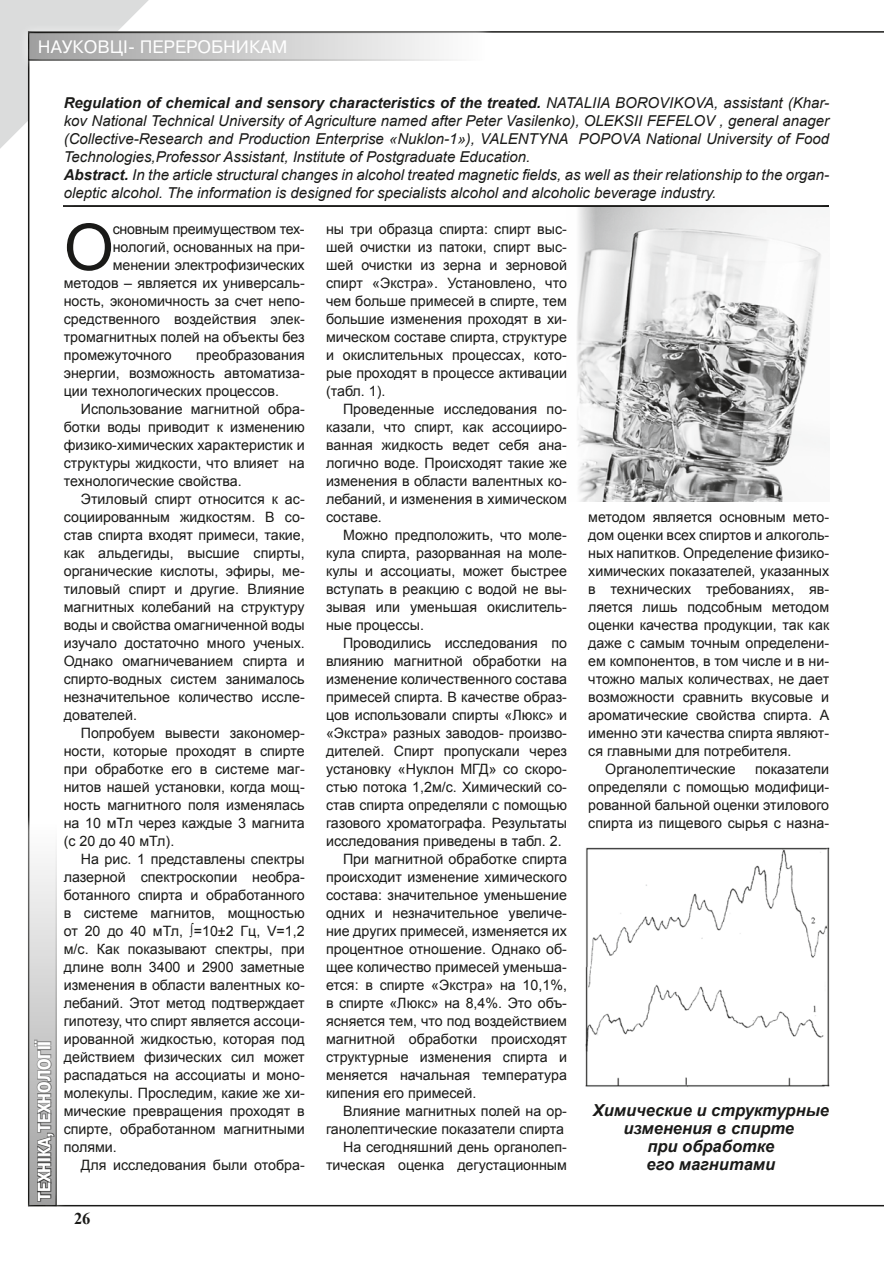
<style>
.page{position:relative;width:893px;height:1263px;background:#fff}
.page>*{position:absolute;margin:0;border:0;box-sizing:border-box;transform-origin:0 0}
.t1{font:64.5px "Arial";color:#1a1a18}
.t2{font:18px "Pragmatica C";color:#fff}
.t3{font:700 18px "Pragmatica Cond C";color:#fff}
.t4{font:italic 700 16.5px/18px "Arial";color:#1a1a18;text-align:center}
.t5{font:700 16.5px "Times New Roman";color:#1a1a18}
.t6{font:italic 15px/18px "Arial";color:#1a1a18}
.t7{font:14.25px/18px "Arial";color:#1a1a18;text-align:justify}
.t8{font:14.25px "Arial";letter-spacing:-.02em;color:#1a1a18}
.s1{font-weight:700}
</style>
<div class="page">
<svg style="left:0;top:0;width:485px;height:170px"></svg>
<div style="left:28px;top:32px;width:458px;height:30px;background:#1a1a18;opacity:.75"></div>
<div style="left:28px;top:822px;width:31px;height:385px;background:#1a1a18;opacity:.75"></div>
<hr style="left:63px;top:204px;width:768px;height:4px;background:#1a1a18;opacity:.75">
<img style="left:585px;top:847px;width:245px;height:240px">
<img style="left:577px;top:208px;width:249px;height:294px">
<p class="t2" style="left:38px;top:37px;width:251px">Науковці- переробн икам</p>
<p class="t3" style="left:34px;top:1201px;width:162px;rotate:-90deg">тЕХНІКА,ТЕХНОЛОГІЇ</p>
<p class="t6" style="left:64px;top:94px;width:767px"><span class="s1">Regulation of chemical and sensory characteristics of the treated.</span> NATALIIA BOROVIKOVA, аssistant (Khar&shy;kov National Technical University of Agriculture named after Peter Vasilenko), OLEKSII FEFELOV , general anager (Collective-Research and Production Enterprise «Nuklon-1»), VALENTYNA POPOVA National University of Food Technologies,Professor Assistant, Institute of Postgraduate Education.<br><span class="s1">Abstract.</span> In the article structural changes in alcohol treated magnetic fields, as well as their relationship to the organ&shy;oleptic alcohol. The information is designed for specialists alcohol and alcoholic beverage industry.</p>
<h1 class="t1" style="left:64px;top:205px;width:52px">О</h1>
<p class="t8" style="left:113px;top:220px;width:194px">сновным преимуществом тех-</p>
<p class="t7" style="left:326px;top:220px;width:242px">ны три образца спирта: спирт выс&shy;шей очистки из патоки, спирт выс&shy;шей очистки из зерна и зерновой спирт «Экстра». Установлено, что чем больше примесей в спирте, тем большие изменения проходят в хи&shy;мическом составе спирта, структуре и окислительных процессах, кото&shy;рые проходят в процессе активации (табл. 1).</p>
<p class="t7" style="left:326px;top:400px;width:242px;text-indent:17px">Проведенные исследования по&shy;казали, что спирт, как ассоцииро&shy;ванная жидкость ведет себя ана&shy;логично воде. Происходят такие же изменения в области валентных ко&shy;лебаний, и изменения в химическом составе.</p>
<p class="t7" style="left:326px;top:526px;width:242px;text-indent:17px">Можно предположить, что моле&shy;кула спирта, разорванная на моле&shy;кулы и ассоциаты, может быстрее вступать в реакцию с водой не вы&shy;зывая или уменьшая окислитель&shy;ные процессы.</p>
<p class="t7" style="left:343px;top:634px;width:225px">Проводились исследования по</p>
<p class="t7" style="left:326px;top:652px;width:242px">влиянию магнитной обработки на</p>
<p class="t7" style="left:326px;top:670px;width:242px">изменение количественного состава</p>
<p class="t7" style="left:326px;top:688px;width:242px">примесей спирта. В качестве образ-</p>
<p class="t7" style="left:326px;top:706px;width:242px">цов использовали спирты «Люкс» и</p>
<p class="t7" style="left:326px;top:724px;width:242px">«Экстра» разных заводов- произво-</p>
<p class="t7" style="left:326px;top:742px;width:242px">дителей. Спирт пропускали через</p>
<p class="t7" style="left:326px;top:760px;width:242px">установку «Нуклон МГД» со скоро-</p>
<p class="t7" style="left:326px;top:778px;width:242px">стью потока 1,2м/с. Химический со-</p>
<p class="t7" style="left:326px;top:796px;width:242px">став спирта определяли с помощью</p>
<p class="t7" style="left:326px;top:814px;width:242px">газового хроматографа. Результаты</p>
<p class="t7" style="left:326px;top:832px;width:237px">исследования приведены в табл. 2.</p>
<p class="t7" style="left:343px;top:850px;width:225px">При магнитной обработке спирта</p>
<p class="t7" style="left:326px;top:868px;width:242px">происходит изменение химического</p>
<p class="t7" style="left:326px;top:886px;width:242px">состава: значительное уменьшение</p>
<p class="t7" style="left:326px;top:904px;width:242px">одних и незначительное увеличе-</p>
<p class="t7" style="left:326px;top:922px;width:242px">ние других примесей, изменяется их</p>
<p class="t7" style="left:326px;top:940px;width:242px">процентное отношение. Однако об-</p>
<p class="t7" style="left:326px;top:958px;width:242px">щее количество примесей уменьша-</p>
<p class="t7" style="left:326px;top:976px;width:242px">ется: в спирте «Экстра» на 10,1%,</p>
<p class="t7" style="left:326px;top:994px;width:242px">в спирте «Люкс» на 8,4%. Это объ-</p>
<p class="t7" style="left:326px;top:1012px;width:242px">ясняется тем, что под воздействием</p>
<p class="t7" style="left:326px;top:1030px;width:242px">магнитной обработки происходят</p>
<p class="t7" style="left:326px;top:1048px;width:242px">структурные изменения спирта и</p>
<p class="t7" style="left:326px;top:1066px;width:242px">меняется начальная температура</p>
<p class="t7" style="left:326px;top:1084px;width:152px">кипения его примесей.</p>
<p class="t7" style="left:343px;top:1102px;width:225px">Влияние магнитных полей на ор-</p>
<p class="t7" style="left:326px;top:1120px;width:240px">ганолептические показатели спирта</p>
<p class="t7" style="left:343px;top:1138px;width:225px">На сегодняшний день органолеп-</p>
<p class="t7" style="left:326px;top:1156px;width:242px">тическая оценка дегустационным</p>
<p class="t7" style="left:113px;top:238px;width:194px">нологий, основанных на при-</p>
<p class="t7" style="left:113px;top:256px;width:194px">менении электрофизических</p>
<p class="t7" style="left:64px;top:274px;width:242px">методов – является их универсаль-</p>
<p class="t7" style="left:64px;top:292px;width:242px">ность, экономичность за счет непо-</p>
<p class="t7" style="left:64px;top:310px;width:242px">средственного воздействия элек-</p>
<p class="t7" style="left:64px;top:328px;width:242px">тромагнитных полей на объекты без</p>
<p class="t7" style="left:64px;top:346px;width:109px">промежуточного</p>
<p class="t7" style="left:64px;top:346px;width:242px;text-indent:132px">преобразования энергии, возможность автоматиза&shy;ции технологических процессов.</p>
<p class="t7" style="left:64px;top:400px;width:242px;text-indent:17px">Использование магнитной обра&shy;ботки воды приводит к изменению физико-химических характеристик и структуры жидкости, что влияет на технологические свойства.</p>
<p class="t7" style="left:64px;top:490px;width:242px;text-indent:17px">Этиловый спирт относится к ас&shy;социированным жидкостям. В со&shy;став спирта входят примеси, такие, как альдегиды, высшие спирты, органические кислоты, эфиры, ме&shy;тиловый спирт и другие. Влияние магнитных колебаний на структуру воды и свойства омагниченной воды изучало достаточно много ученых.<br>Однако омагничеванием спирта и спирто-водных систем занималось незначительное количество иссле&shy;дователей.</p>
<p class="t7" style="left:64px;top:724px;width:242px;text-indent:17px">Попробуем вывести закономер&shy;ности, которые проходят в спирте при обработке его в системе маг&shy;нитов нашей установки, когда мощ&shy;ность магнитного поля изменялась на 10 мТл через каждые 3 магнита (с 20 до 40 мТл).</p>
<p class="t7" style="left:64px;top:850px;width:242px;text-indent:17px">На рис. 1 представлены спектры лазерной спектроскопии необра&shy;ботанного спирта и обработанного в системе магнитов, мощностью от 20 до 40 мТл, ∫=10±2 Гц, V=1,2 м/с. Как показывают спектры, при длине волн 3400 и 2900 заметные изменения в области валентных ко&shy;лебаний. Этот метод подтверждает гипотезу, что спирт является ассоци&shy;ированной жидкостью, которая под действием физических сил может распадаться на ассоциаты и моно&shy;молекулы. Проследим, какие же хи&shy;мические превращения проходят в спирте, обработанном магнитными полями.</p>
<p class="t7" style="left:81px;top:1156px;width:225px">Для исследования были отобра-</p>
<p class="t7" style="left:588px;top:508px;width:242px">методом является основным мето-</p>
<p class="t7" style="left:588px;top:526px;width:242px">дом оценки всех спиртов и алкоголь-</p>
<p class="t7" style="left:588px;top:544px;width:242px">ных напитков. Определение физико-</p>
<p class="t7" style="left:588px;top:562px;width:242px">химических показателей, указанных</p>
<p class="t7" style="left:588px;top:580px;width:242px">в технических требованиях, яв-</p>
<p class="t7" style="left:588px;top:598px;width:242px">ляется лишь подсобным методом</p>
<p class="t7" style="left:588px;top:616px;width:242px">оценки качества продукции, так как</p>
<p class="t7" style="left:588px;top:634px;width:242px">даже с самым точным определени-</p>
<p class="t7" style="left:588px;top:652px;width:242px">ем компонентов, в том числе и в ни-</p>
<p class="t7" style="left:588px;top:670px;width:242px">чтожно малых количествах, не дает</p>
<p class="t7" style="left:588px;top:688px;width:242px">возможности сравнить вкусовые и</p>
<p class="t7" style="left:588px;top:706px;width:242px">ароматические свойства спирта. А</p>
<p class="t7" style="left:588px;top:724px;width:242px">именно эти качества спирта являют-</p>
<p class="t7" style="left:588px;top:742px;width:205px">ся главными для потребителя.</p>
<p class="t7" style="left:605px;top:760px;width:132px">Органолептические</p>
<p class="t7" style="left:588px;top:760px;width:242px;text-indent:167px">показатели определяли с помощью модифици&shy;рованной бальной оценки этилового спирта из пищевого сырья с назна-</p>
<p class="t4" style="left:593px;top:1102px;width:238px">Химические и структурные изменения в спирте<br>при обработке<br>его магнитами</p>
<p class="t5" style="left:74px;top:1207px;width:18px">26</p>
</div>
